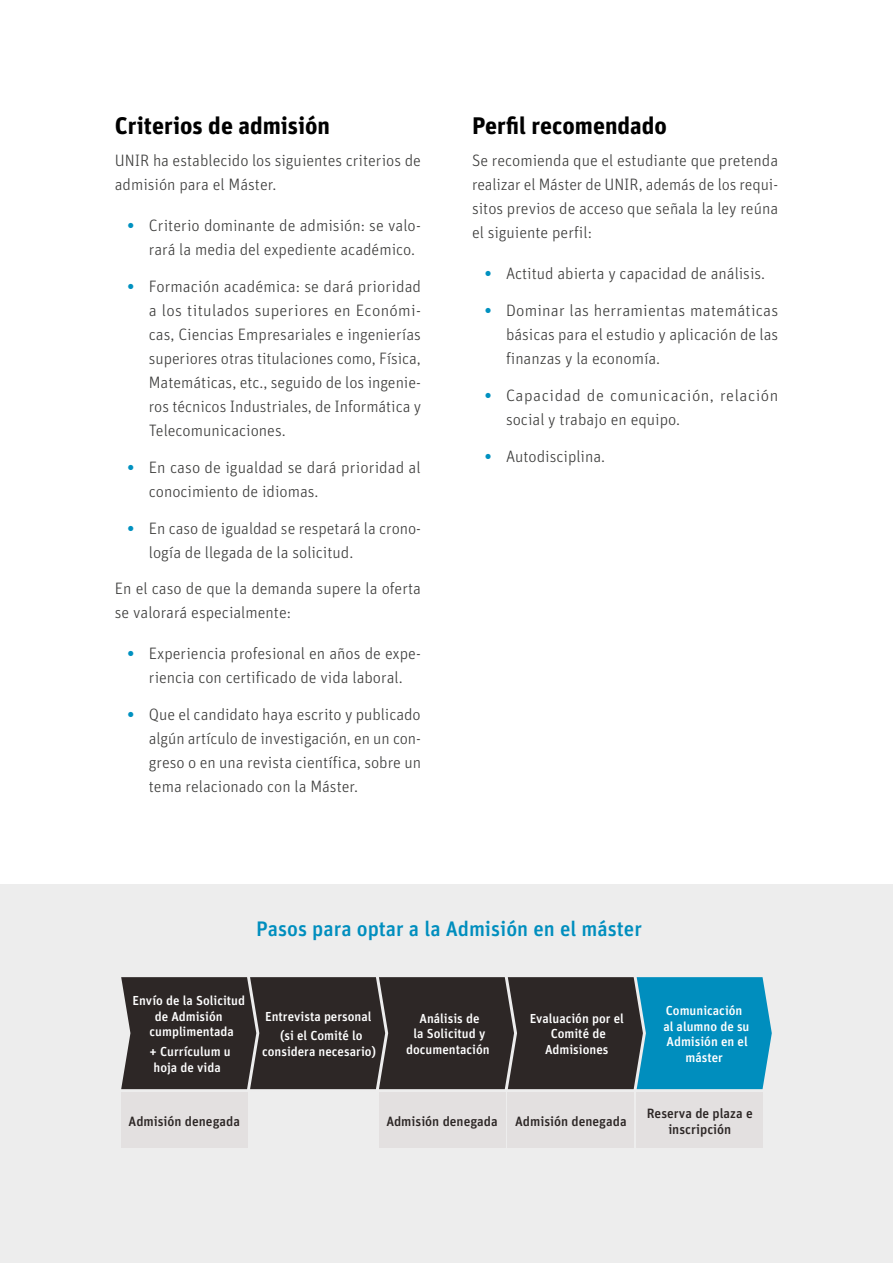
<style>
.page{position:relative;width:893px;height:1263px;background:#fff}
.page>*{position:absolute;margin:0;border:0;box-sizing:border-box;transform-origin:0 0}
.t1{font:700 24px "Unit OT";color:#000}
.t2{font:500 21px "Unit OT";color:#008ebe}
.t3{font:300 16.5px/24px "Unit OT";color:#3c3c3b}
.t4{font:300 16.5px/24px "Unit OT";letter-spacing:.03em;color:#3c3c3b}
.t5{font:500 13.5px/16.2px "Unit OT";color:#2d2726;text-align:center}
.t6{font:500 13.05px/15.6px "Unit OT";color:#fff;text-align:center}
.s1{font-weight:700;color:#0091c0}
</style>
<div class="page">
<div style="left:0;top:884px;width:893px;height:379px;background:#ededed"></div>
<div style="left:508px;top:1092px;width:126px;height:56px;background:#e3e0e0"></div>
<div style="left:121px;top:1092px;width:126px;height:56px;background:#e3e0e0"></div>
<div style="left:379px;top:1092px;width:126px;height:56px;background:#e3e0e0"></div>
<div style="left:637px;top:1092px;width:126px;height:56px;background:#e3e0e0"></div>
<svg style="left:121px;top:977px;width:651px;height:112px;background:#2a414a"></svg>
<h1 class="t1" style="left:115px;top:110px;width:217px">Criterios de admisión</h1>
<p class="t3" style="left:115px;top:149px;width:308px">UNIR ha establecido los siguientes criterios de admisión para el Máster.</p>
<p class="t3" style="left:149px;top:214px;width:274px;text-indent:-21px"><span class="s1">•</span> Criterio dominante de admisión: se valo&shy;rará la media del expediente académico.</p>
<p class="t3" style="left:149px;top:274px;width:274px;text-align:justify;text-indent:-21px"><span class="s1">•</span> Formación académica: se dará prioridad a los titulados superiores en Económi&shy;cas, Ciencias Empresariales e ingenierías superiores otras titulaciones como, Física, Matemáticas, etc., seguido de los ingenie&shy;ros técnicos Industriales, de Informática y Telecomunicaciones.</p>
<p class="t3" style="left:149px;top:455px;width:273px;text-indent:-21px"><span class="s1">•</span> En caso de igualdad se dará prioridad al conocimiento de idiomas.</p>
<p class="t3" style="left:149px;top:516px;width:274px;text-indent:-21px"><span class="s1">•</span> En caso de igualdad se respetará la crono&shy;logía de llegada de la solicitud.</p>
<p class="t3" style="left:115px;top:577px;width:308px">En el caso de que la demanda supere la oferta se valorará especialmente:</p>
<p class="t3" style="left:128px;top:642px;width:295px;text-align:center"><span class="s1">•</span> Experiencia profesional en años de expe&shy;riencia con certificado de vida laboral.</p>
<p class="t3" style="left:149px;top:703px;width:274px;text-align:justify;text-indent:-21px"><span class="s1">•</span> Que el candidato haya escrito y publicado algún artículo de investigación, en un con&shy;greso o en una revista científica, sobre un tema relacionado con la Máster.</p>
<h1 class="t1" style="left:472px;top:110px;width:197px">Perfil recomendado</h1>
<p class="t3" style="left:472px;top:149px;width:308px;text-align:justify">Se recomienda que el estudiante que pretenda realizar el Máster de UNIR, además de los requi&shy;sitos previos de acceso que señala la ley reúna el siguiente perfil:</p>
<p class="t3" style="left:485px;top:262px;width:282px"><span class="s1">•</span> Actitud abierta y capacidad de análisis.</p>
<p class="t3" style="left:506px;top:298px;width:274px;text-align:justify;text-indent:-21px"><span class="s1">•</span> Dominar las herramientas matemáticas básicas para el estudio y aplicación de las finanzas y la economía.</p>
<p class="t4" style="left:506px;top:383px;width:274px;text-indent:-21px"><span class="s1">•</span> Capacidad de comunicación, relación social y trabajo en equipo.</p>
<p class="t3" style="left:485px;top:444px;width:122px"><span class="s1">•</span> Autodisciplina.</p>
<p class="t2" style="left:256px;top:915px;width:387px">Pasos para optar a la Admisión en el máster</p>
<p class="t6" style="left:132px;top:993px;width:114px">Envío de la Solicitud de Admisión cumplimentada</p>
<p class="t6" style="left:150px;top:1043px;width:83px;text-align:left">+ Currículum u hoja de vida</p>
<p class="t6" style="left:265px;top:1006px;width:108px;line-height:19.4px">Entrevista personal (si el Comité lo</p>
<p class="t6" style="left:262px;top:1043px;width:115px">considera necesario)</p>
<p class="t6" style="left:406px;top:1010px;width:85px">Análisis de<br>la Solicitud y documentación</p>
<p class="t6" style="left:530px;top:1010px;width:96px">Evaluación por el<br>Comité de<br>Admisiones</p>
<p class="t6" style="left:663px;top:1002px;width:88px">Comunicación al alumno de su<br>Admisión en el máster</p>
<p class="t5" style="left:129px;top:1113px;width:113px">Admisión denegada</p>
<p class="t5" style="left:386px;top:1113px;width:113px">Admisión denegada</p>
<p class="t5" style="left:515px;top:1113px;width:113px">Admisión denegada</p>
<p class="t5" style="left:647px;top:1104px;width:107px">Reserva de plaza e inscripción</p>
</div>
